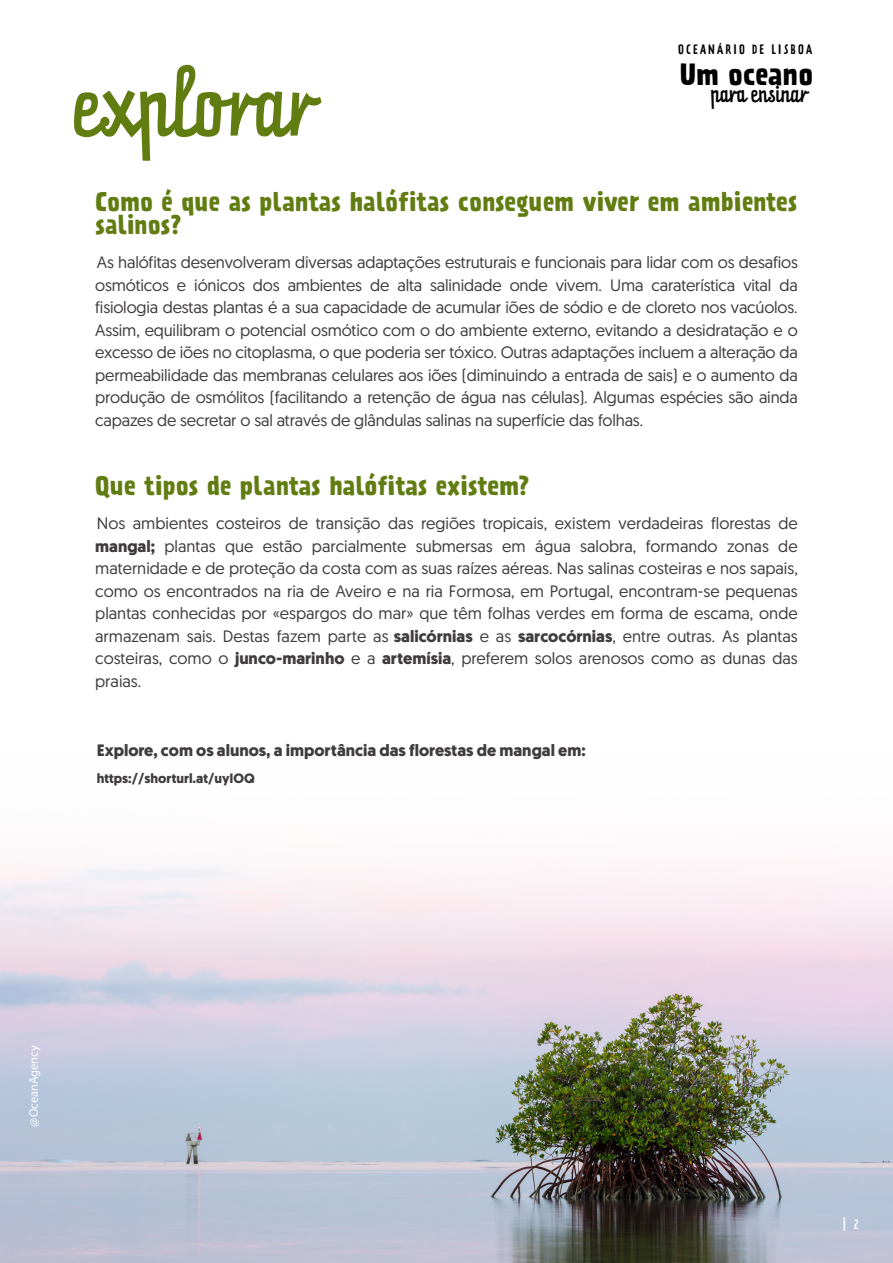
<style>
.page{position:relative;width:893px;height:1263px;background:#fff}
.page>*{position:absolute;margin:0;border:0;box-sizing:border-box;transform-origin:0 0}
.t1{font:70.95px "Prater Script Pro";color:#617d12}
.t2{font:700 27.45px "Prater Sans Pro";letter-spacing:.015em;color:#000}
.t3{font:700 24px/22.5px "Prater Sans Pro";color:#617d12}
.t4{font:19.5px "Prater Script Pro";color:#000}
.t5{font:16.5px/22.5px "Geomanist";letter-spacing:-.01em;color:#403c3d;text-align:justify}
.t6{font:700 16.5px "Geomanist";color:#403c3d}
.t7{font:700 13.5px "Geomanist";color:#403c3d}
.t8{font:12.45px "Myriad Pro";color:#fff}
.t9{font:12.15px "Prater Sans Pro";letter-spacing:.18em;color:#000}
.t10{font:12.15px "Prater Sans Pro";color:#fff}
.s1{font-weight:700}
</style>
<div class="page">
<img style="left:0;top:961px;width:893px;height:302px">
<div style="left:0;top:718px;width:893px;height:243px;background:linear-gradient(to bottom,#fff,#f3e4ec)"></div>
<p class="t9" style="left:678px;top:41px;width:135px">OCEANÁRIO DE LISBOA</p>
<h2 class="t2" style="left:680px;top:54px;width:134px">Um oceano</h2>
<p class="t4" style="left:711px;top:78px;width:98px">para ensinar</p>
<h1 class="t1" style="left:74px;top:49px;width:244px">explorar</h1>
<h3 class="t3" style="left:95px;top:190px;width:704px">Como é que as plantas halófitas conseguem viver em ambientes salinos?</h3>
<p class="t5" style="left:95px;top:251px;width:704px">As halófitas desenvolveram diversas adaptações estruturais e funcionais para lidar com os desafios osmóticos e iónicos dos ambientes de alta salinidade onde vivem. Uma caraterística vital da fisiologia destas plantas é a sua capacidade de acumular iões de sódio e de cloreto nos vacúolos.<br>Assim, equilibram o potencial osmótico com o do ambiente externo, evitando a desidratação e o excesso de iões no citoplasma, o que poderia ser tóxico. Outras adaptações incluem a alteração da permeabilidade das membranas celulares aos iões (diminuindo a entrada de sais) e o aumento da produção de osmólitos (facilitando a retenção de água nas células). Algumas espécies são ainda capazes de secretar o sal através de glândulas salinas na superfície das folhas.</p>
<h3 class="t3" style="left:95px;top:473px;width:436px">Que tipos de plantas halófitas existem?</h3>
<p class="t5" style="left:95px;top:512px;width:704px">Nos ambientes costeiros de transição das regiões tropicais, existem verdadeiras florestas de <span class="s1">mangal;</span> plantas que estão parcialmente submersas em água salobra, formando zonas de maternidade e de proteção da costa com as suas raízes aéreas. Nas salinas costeiras e nos sapais, como os encontrados na ria de Aveiro e na ria Formosa, em Portugal, encontram-se pequenas plantas conhecidas por «espargos do mar» que têm folhas verdes em forma de escama, onde armazenam sais. Destas fazem parte as <span class="s1">salicórnias</span> e as <span class="s1">sarcocórnias</span>, entre outras. As plantas costeiras, como o <span class="s1">junco-marinho</span> e a <span class="s1">artemísia</span>, preferem solos arenosos como as dunas das praias.</p>
<p class="t6" style="left:97px;top:739px;width:491px">Explore, com os alunos, a importância das florestas de mangal em:</p>
<p class="t7" style="left:97px;top:769px;width:160px">https://shorturl.at/uyIOQ</p>
<p class="t8" style="left:26px;top:1126px;width:83px;rotate:-90deg">@OceanAgency</p>
<p class="t10" style="left:842px;top:1217px;width:18px">| 2</p>
</div>
